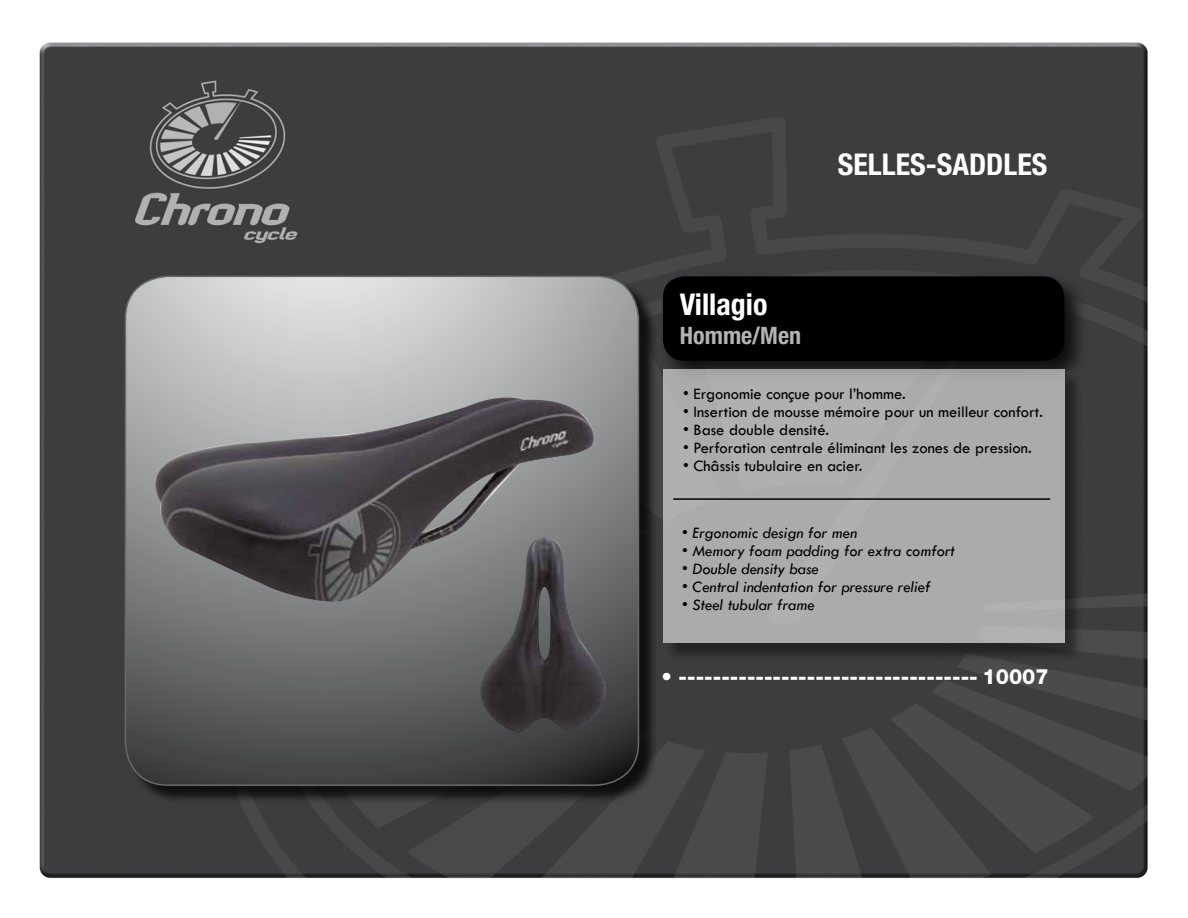
<style>
.page{position:relative;width:1188px;height:918px;background:#fff}
.page>*{position:absolute;margin:0;border:0;box-sizing:border-box;transform-origin:0 0}
.t1{font:700 condensed 30px "Helvetica Neue";color:#fff}
.t2{font:700 condensed 24px "Helvetica Neue";color:#b1b3b4}
.t3{font:800 21px "Helvetica Neue";color:#fff}
.t4{font:16.5px "Tw Cen";color:#000}
.t5{font:italic 16.5px "Tw Cen";color:#000}
</style>
<div class="page">
<img style="left:39px;top:42px;width:1109px;height:837px">
<div style="left:659px;top:273px;width:430px;height:112px;background:#000;opacity:.75"></div>
<div style="left:663px;top:276px;width:401px;height:85px;background:#000;border-radius:21px"></div>
<div style="left:665px;top:371px;width:418px;height:290px;background:#000;opacity:.75"></div>
<div style="left:663px;top:369px;width:401px;height:274px;background:#ababac"></div>
<div style="left:127px;top:278px;width:531px;height:526px;background:#000;opacity:.75"></div>
<svg style="left:125px;top:276px;width:513px;height:509px;background:#868788"></svg>
<img style="left:136px;top:398px;width:461px;height:206px">
<div style="left:125px;top:276px;width:514px;height:510px;border:2px solid #696a6b;border-radius:43px"></div>
<img style="left:480px;top:537px;width:126px;height:196px">
<hr style="left:673px;top:498px;width:377px;height:2px;background:#000">
<h1 class="t1" style="left:838px;top:146px;width:211px">SELLES-SADDLES</h1>
<h1 class="t1" style="left:680px;top:286px;width:89px">Villagio</h1>
<h2 class="t2" style="left:680px;top:321px;width:123px">Homme/Men</h2>
<p class="t4" style="left:683px;top:384px;width:224px">• Ergonomie conçue pour l’homme.</p>
<p class="t4" style="left:683px;top:402px;width:361px">• Insertion de mousse mémoire pour un meilleur confort.</p>
<p class="t4" style="left:683px;top:420px;width:148px">• Base double densité.</p>
<p class="t4" style="left:683px;top:438px;width:350px">• Perforation centrale éliminant les zones de pression.</p>
<p class="t4" style="left:683px;top:456px;width:181px">• Châssis tubulaire en acier.</p>
<p class="t5" style="left:682px;top:523px;width:177px">• Ergonomic design for men</p>
<p class="t5" style="left:682px;top:541px;width:274px">• Memory foam padding for extra comfort</p>
<p class="t5" style="left:682px;top:559px;width:138px">• Double density base</p>
<p class="t5" style="left:682px;top:577px;width:250px">• Central indentation for pressure relief</p>
<p class="t5" style="left:682px;top:595px;width:134px">• Steel tubular frame</p>
<p class="t3" style="left:662px;top:664px;width:389px">• ----------------------------------- 10007</p>
</div>
